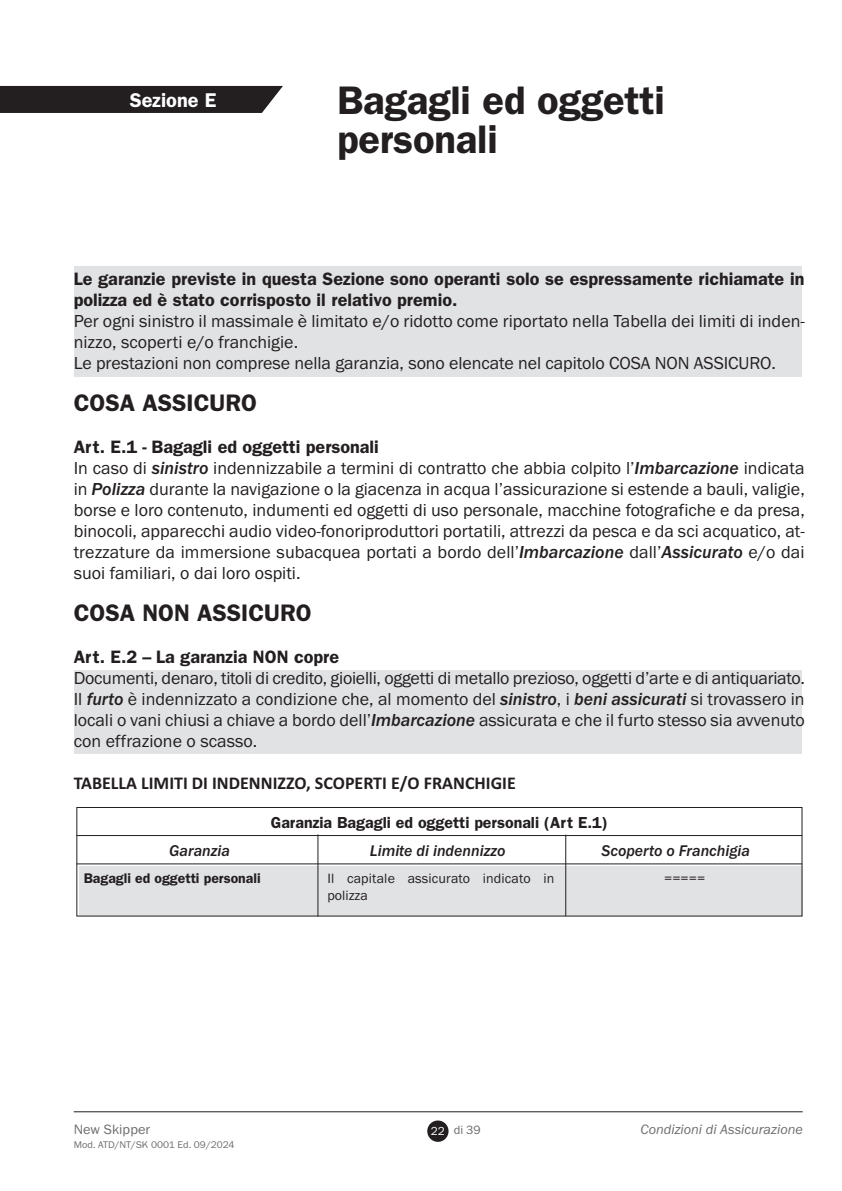
<style>
.page{position:relative;width:842px;height:1191px;background:#fff}
.page>*{position:absolute;margin:0;border:0;box-sizing:border-box;transform-origin:0 0}
.t1{font:600 40px/39px "Franklin Gothic";letter-spacing:-.005em;color:#231f20}
.t2{font:600 24px "Franklin Gothic";color:#231f20}
.t3{font:600 20px "Franklin Gothic";color:#fff}
.t4{font:18px/21px "Franklin Gothic";color:#231f20}
.t5{font:600 18px/21px "Franklin Gothic";color:#231f20}
.t6{font:700 18px "Calibri";color:#231f20}
.t7{font:italic 500 16px "Franklin Gothic";color:#231f20}
.t8{font:600 16px "Franklin Gothic";color:#231f20}
.t9{font:14px "Franklin Gothic";letter-spacing:.01em;color:#231f20}
.t10{font:italic 14px "Franklin Gothic";color:#6c6d70}
.t11{font:600 14px "Franklin Gothic";color:#231f20}
.t12{font:14px "Franklin Gothic";letter-spacing:.005em;color:#6c6d70}
.t13{font:12.4px "Franklin Gothic";color:#6c6d70}
.t14{font:10px "Franklin Gothic";color:#6c6d70}
.s1{font-weight:600}
.s2{font-weight:500;font-style:italic}
.s3{font-size:12px;color:#fff}
</style>
<div class="page">
<div style="left:75px;top:670px;width:727px;height:83px;background:#e1e2e4"></div>
<div style="left:75px;top:266px;width:727px;height:110px;background:#e1e2e4"></div>
<hr style="left:74px;top:1111px;width:729px;height:1px;background:#231f20">
<div style="left:427px;top:1120px;width:21px;height:21px;background:#231f20;border-radius:50%"></div>
<div style="left:0;top:86px;width:283px;height:27px;background:#231f20"></div>
<div style="left:79px;top:866px;width:723px;height:49px;background:#e1e2e4"></div>
<hr style="left:565px;top:834px;width:1px;height:82px;background:#231f20">
<hr style="left:318px;top:834px;width:1px;height:82px;background:#231f20">
<hr style="left:77px;top:863px;width:725px;height:1px;background:#231f20">
<hr style="left:77px;top:835px;width:725px;height:1px;background:#231f20">
<div style="left:77px;top:807px;width:725px;height:109px;border:1px solid #231f20"></div>
<p class="t3" style="left:130px;top:93px;width:88px">Sezione E</p>
<h1 class="t1" style="left:337px;top:84px;width:329px">Bagagli ed oggetti personali</h1>
<p class="t5" style="left:74px;top:269px;width:732px">Le garanzie previste in questa Sezione sono operanti solo se espressamente richiamate in polizza ed è stato corrisposto il relativo premio.</p>
<p class="t4" style="left:74px;top:311px;width:733px">Per ogni sinistro il massimale è limitato e/o ridotto come riportato nella Tabella dei limiti di inden&shy;nizzo, scoperti e/o franchigie.<br>Le prestazioni non comprese nella garanzia, sono elencate nel capitolo COSA NON ASSICURO.</p>
<h2 class="t2" style="left:74px;top:394px;width:185px">COSA ASSICURO</h2>
<p class="t4" style="left:74px;top:437px;width:733px"><span class="s1">Art. E.1 - Bagagli ed oggetti personali<br></span>In caso di <span class="s2">sinistro</span> indennizzabile a termini di contratto che abbia colpito l’<span class="s2">Imbarcazione</span> indicata in <span class="s2">Polizza</span> durante la navigazione o la giacenza in acqua l’assicurazione si estende a bauli, valigie, borse e loro contenuto, indumenti ed oggetti di uso personale, macchine fotografiche e da presa, binocoli, apparecchi audio video-fonoriproduttori portatili, attrezzi da pesca e da sci acquatico, at&shy;trezzature da immersione subacquea portati a bordo dell’<span class="s2">Imbarcazione</span> dall’<span class="s2">Assicurato</span> e/o dai suoi familiari, o dai loro ospiti.</p>
<h2 class="t2" style="left:74px;top:604px;width:240px">COSA NON ASSICURO</h2>
<p class="t5" style="left:74px;top:647px;width:267px">Art. E.2 – La garanzia NON copre</p>
<p class="t4" style="left:74px;top:668px;width:733px;text-align:justify">Documenti, denaro, titoli di credito, gioielli, oggetti di metallo prezioso, oggetti d’arte e di antiquariato.<br>Il <span class="s2">furto</span> è indennizzato a condizione che, al momento del <span class="s2">sinistro</span>, i <span class="s2">beni assicurati</span> si trovassero in locali o vani chiusi a chiave a bordo dell’<span class="s2">Imbarcazione</span> assicurata e che il furto stesso sia avvenuto con effrazione o scasso.</p>
<p class="t6" style="left:74px;top:772px;width:444px">TABELLA LIMITI DI INDENNIZZO, SCOPERTI E/O FRANCHIGIE</p>
<p class="t8" style="left:271px;top:816px;width:339px">Garanzia Bagagli ed oggetti personali (Art E.1)</p>
<p class="t7" style="left:169px;top:845px;width:63px">Garanzia</p>
<p class="t7" style="left:370px;top:845px;width:137px">Limite di indennizzo</p>
<p class="t7" style="left:602px;top:845px;width:150px">Scoperto o Franchigia</p>
<p class="t11" style="left:84px;top:873px;width:178px">Bagagli ed oggetti personali</p>
<p class="t9" style="left:327px;top:873px;width:228px">Il capitale assicurato indicato in</p>
<p class="t9" style="left:664px;top:873px;width:43px">=====</p>
<p class="t9" style="left:327px;top:890px;width:42px">polizza</p>
<p class="t12" style="left:74px;top:1124px;width:78px">New Skipper</p>
<p class="t10" style="left:640px;top:1120px;width:164px">Condizioni di Assicurazione</p>
<p class="t14" style="left:74px;top:1141px;width:162px">Mod. ATD/NT/SK 0001 Ed. 09/2024</p>
<p class="t13" style="left:431px;top:1125px;width:51px"><span class="s3">22</span> di 39</p>
</div>
